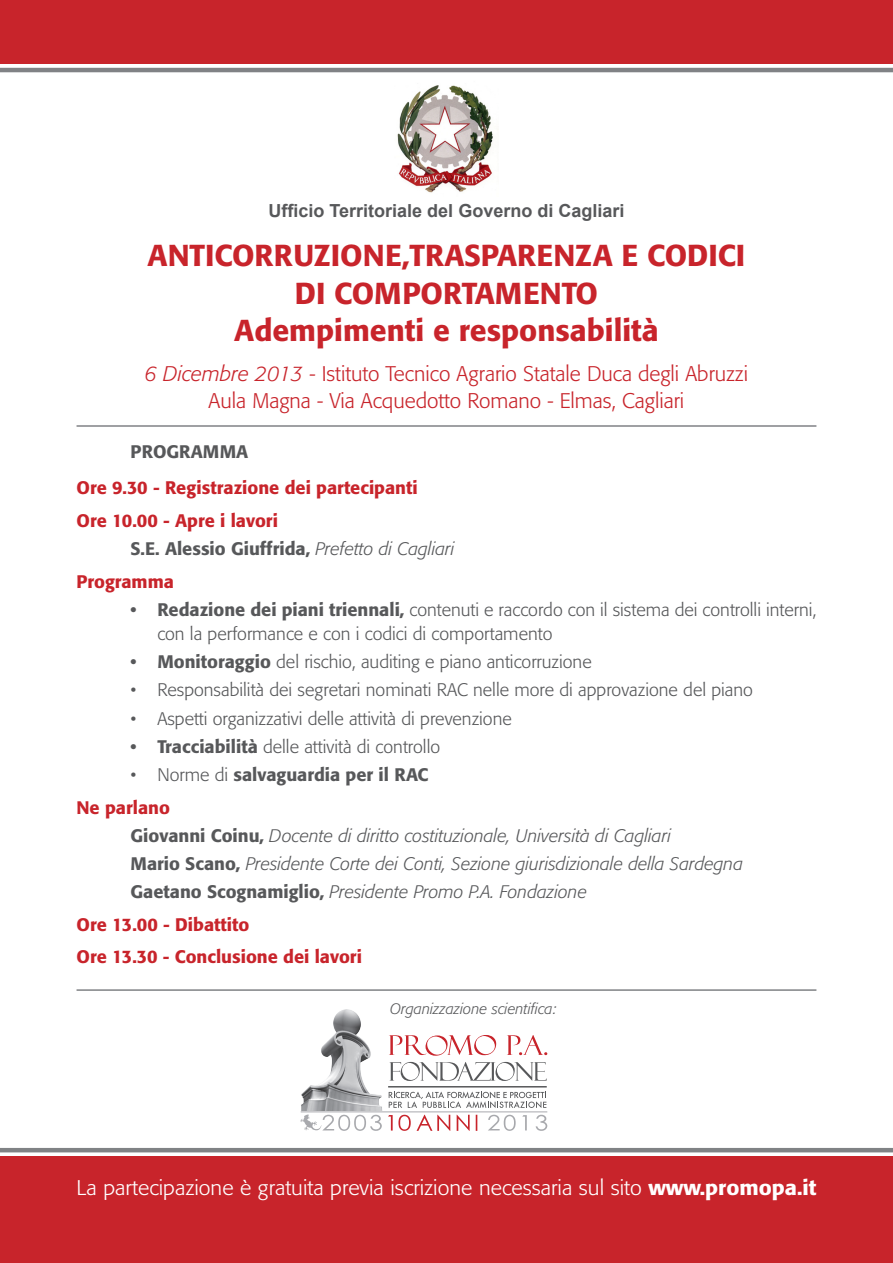
<style>
.page{position:relative;width:893px;height:1263px;background:#fff}
.page>*{position:absolute;margin:0;border:0;box-sizing:border-box;transform-origin:0 0}
.Normale{font:500 30px "Formata";color:#c8242b}
.Normale-2{font:300 21px "Formata";color:#c8242b}
.Normale-3{font:300 21px "Formata";color:#fff}
.Normale-4{font:300 18px/24px "Formata";color:#57585a}
.Normale-5{font:italic 300 18px "Formata";color:#57585a}
.Normale-6{font:500 18px "Formata";color:#c8242b}
.Normale-7{font:500 18px "Formata";color:#57585a}
.Normale-8{font:700 18px "Arial";color:#57585a}
.Normale-9{font:italic 300 15px "Formata";color:#57585a}
.s1{font-style:italic}
.s2{font-weight:300;font-style:italic}
.s3{font-weight:500}
.s4{font-weight:300}
.s5{font-weight:500;font-style:normal}
</style>
<div class="page">
<hr style="left:0;top:1148px;width:893px;height:4px;background:#808285">
<div style="left:0;top:0;width:893px;height:64px;background:#c8242b"></div>
<hr style="left:0;top:68px;width:893px;height:4px;background:#808285">
<hr style="left:77px;top:425px;width:739px;height:2px;background:#808285">
<hr style="left:77px;top:989px;width:739px;height:2px;background:#808285">
<img style="left:397px;top:85px;width:96px;height:108px">
<div style="left:0;top:1157px;width:893px;height:106px;background:#c8242b"></div>
<svg style="left:388px;top:1115px;width:23px;height:16px"></svg>
<svg style="left:417px;top:1115px;width:60px;height:16px"></svg>
<img style="left:301px;top:1009px;width:81px;height:101px">
<svg style="left:389px;top:1062px;width:158px;height:19px"></svg>
<svg style="left:507px;top:1035px;width:40px;height:20px"></svg>
<svg style="left:389px;top:1091px;width:157px;height:17px"></svg>
<hr style="left:388px;top:1086px;width:159px;height:1px;background:#57585a">
<svg style="left:389px;top:1035px;width:107px;height:21px"></svg>
<hr style="left:301px;top:1111px;width:246px;height:1px;background:#a8a9ad">
<svg style="left:488px;top:1115px;width:59px;height:16px"></svg>
<svg style="left:300px;top:1114px;width:82px;height:17px"></svg>
<p class="Normale-8" style="left:269px;top:199px;width:357px">Ufficio Territoriale del Governo di Cagliari</p>
<p class="Normale" style="left:148px;top:237px;width:599px">ANTICORRUZIONE,TRASPARENZA E CODICI</p>
<p class="Normale" style="left:295px;top:275px;width:305px">DI COMPORTAMENTO</p>
<p class="Normale" style="left:234px;top:312px;width:426px">Adempimenti e responsabilità</p>
<p class="Normale-2" style="left:145px;top:361px;width:605px"><span class="s1">6 Dicembre 2013</span> - Istituto Tecnico Agrario Statale Duca degli Abruzzi</p>
<p class="Normale-2" style="left:209px;top:388px;width:477px">Aula Magna - Via Acquedotto Romano - Elmas, Cagliari</p>
<p class="Normale-7" style="left:131px;top:440px;width:119px">PROGRAMMA</p>
<p class="Normale-6" style="left:77px;top:477px;width:343px">Ore 9.30 - Registrazione dei partecipanti</p>
<p class="Normale-6" style="left:77px;top:509px;width:203px">Ore 10.00 - Apre i lavori</p>
<p class="Normale-7" style="left:131px;top:538px;width:326px">S.E. Alessio Giuffrida, <span class="s2">Prefetto di Cagliari</span></p>
<p class="Normale-6" style="left:77px;top:570px;width:99px">Programma</p>
<p class="Normale-4" style="left:157px;top:598px;width:661px;text-indent:-27px"><span class="s3">• Redazione dei piani triennali,</span> contenuti e raccordo con il sistema dei controlli interni, con la performance e con i codici di comportamento</p>
<p class="Normale-4" style="left:130px;top:650px;width:463px"><span class="s3">• Monitoraggio</span> del rischio, auditing e piano anticorruzione</p>
<p class="Normale-4" style="left:130px;top:678px;width:624px">• Responsabilità dei segretari nominati RAC nelle more di approvazione del piano</p>
<p class="Normale-4" style="left:130px;top:706px;width:383px">• Aspetti organizzativi delle attività di prevenzione</p>
<p class="Normale-4" style="left:130px;top:735px;width:311px"><span class="s3">• Tracciabilità</span> delle attività di controllo</p>
<p class="Normale-7" style="left:130px;top:764px;width:300px"><span class="s4">• Norme di</span> salvaguardia per il RAC</p>
<p class="Normale-6" style="left:77px;top:796px;width:95px">Ne parlano</p>
<p class="Normale-5" style="left:131px;top:825px;width:542px"><span class="s5">Giovanni Coinu,</span> Docente di diritto costituzionale, Università di Cagliari</p>
<p class="Normale-5" style="left:131px;top:853px;width:614px"><span class="s5">Mario Scano,</span> Presidente Corte dei Conti, Sezione giurisdizionale della Sardegna</p>
<p class="Normale-5" style="left:131px;top:881px;width:458px"><span class="s5">Gaetano Scognamiglio,</span> Presidente Promo P.A. Fondazione</p>
<p class="Normale-6" style="left:77px;top:913px;width:174px">Ore 13.00 - Dibattito</p>
<p class="Normale-6" style="left:77px;top:946px;width:287px">Ore 13.30 - Conclusione dei lavori</p>
<p class="Normale-9" style="left:390px;top:999px;width:168px">Organizzazione scientifica:</p>
<p class="Normale-3" style="left:77px;top:1175px;width:741px">La partecipazione è gratuita previa iscrizione necessaria sul sito <span class="s3">www.promopa.it</span></p>
</div>
